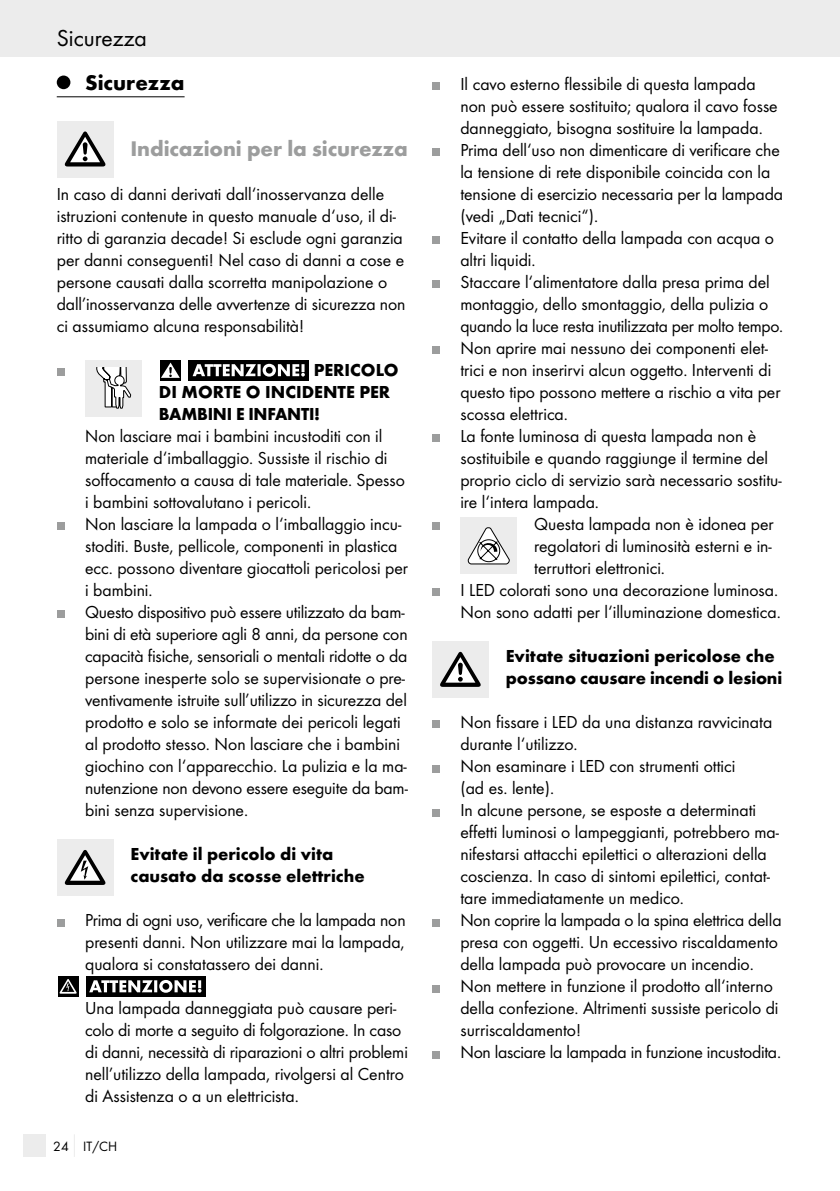
<style>
.page{position:relative;width:840px;height:1191px;background:#fff}
.page>*{position:absolute;margin:0;border:0;box-sizing:border-box;transform-origin:0 0}
.t1{font:24px "Futura Boo";color:#000}
.t2{font:700 22px "Futura";letter-spacing:-.005em;color:#9c9d9d}
.t3{font:700 22px "Futura";color:#000}
.t4{font:18px/22px "Futura Boo";color:#000}
.t5{font:700 18px/22px "Futura";color:#000}
.t6{font:14px "Futura Boo";color:#000}
</style>
<div class="page">
<div style="left:0;top:0;width:839px;height:57px;background:#ececec"></div>
<div style="left:23px;top:1134px;width:22px;height:23px;background:#ececec"></div>
<svg style="left:74px;top:1134px;width:1px;height:23px"></svg>
<hr style="left:57px;top:96px;width:127px;height:1px;background:#000">
<div style="left:57px;top:76px;width:13px;height:13px;background:#000;border-radius:50%"></div>
<div style="left:57px;top:121px;width:56px;height:56px;background:#ececec"></div>
<svg style="left:65px;top:131px;width:40px;height:35px"></svg>
<div style="left:57px;top:368px;width:7px;height:8px;background:#9c9d9d"></div>
<div style="left:85px;top:360px;width:57px;height:56px;background:#ececec"></div>
<svg style="left:96px;top:368px;width:35px;height:41px"></svg>
<div style="left:160px;top:360px;width:21px;height:20px;background:#000"></div>
<svg style="left:161px;top:362px;width:19px;height:16px"></svg>
<div style="left:188px;top:360px;width:121px;height:20px;background:#000"></div>
<svg style="left:192px;top:364px;width:113px;height:12px"></svg>
<div style="left:57px;top:522px;width:7px;height:8px;background:#9c9d9d"></div>
<div style="left:57px;top:610px;width:7px;height:8px;background:#9c9d9d"></div>
<div style="left:57px;top:839px;width:56px;height:56px;background:#ececec"></div>
<svg style="left:65px;top:850px;width:40px;height:35px"></svg>
<div style="left:57px;top:918px;width:7px;height:8px;background:#9c9d9d"></div>
<div style="left:58px;top:976px;width:20px;height:20px;background:linear-gradient(to right,#000,#000)"></div>
<svg style="left:60px;top:979px;width:17px;height:14px"></svg>
<div style="left:86px;top:976px;width:119px;height:20px;background:#000"></div>
<svg style="left:89px;top:980px;width:112px;height:12px"></svg>
<div style="left:432px;top:82px;width:7px;height:8px;background:#9c9d9d"></div>
<div style="left:432px;top:148px;width:7px;height:8px;background:#9c9d9d"></div>
<div style="left:432px;top:236px;width:7px;height:8px;background:#9c9d9d"></div>
<div style="left:432px;top:280px;width:7px;height:8px;background:#9c9d9d"></div>
<div style="left:432px;top:346px;width:7px;height:8px;background:#9c9d9d"></div>
<div style="left:432px;top:434px;width:7px;height:8px;background:#9c9d9d"></div>
<div style="left:432px;top:522px;width:7px;height:8px;background:#9c9d9d"></div>
<div style="left:460px;top:517px;width:57px;height:57px;background:#ececec"></div>
<svg style="left:467px;top:527px;width:43px;height:38px"></svg>
<div style="left:432px;top:588px;width:7px;height:8px;background:#9c9d9d"></div>
<div style="left:432px;top:641px;width:56px;height:56px;background:#ececec"></div>
<svg style="left:440px;top:652px;width:40px;height:35px"></svg>
<div style="left:432px;top:720px;width:7px;height:8px;background:#9c9d9d"></div>
<div style="left:432px;top:764px;width:7px;height:8px;background:#9c9d9d"></div>
<div style="left:432px;top:808px;width:7px;height:8px;background:#9c9d9d"></div>
<div style="left:432px;top:918px;width:7px;height:8px;background:#9c9d9d"></div>
<div style="left:432px;top:984px;width:7px;height:8px;background:#9c9d9d"></div>
<div style="left:432px;top:1050px;width:7px;height:8px;background:#9c9d9d"></div>
<h1 class="t1" style="left:57px;top:24px;width:92px">Sicurezza</h1>
<p class="t3" style="left:85px;top:69px;width:101px">Sicurezza</p>
<p class="t2" style="left:130px;top:135px;width:279px">Indicazioni per la sicurezza</p>
<p class="t4" style="left:57px;top:183px;width:350px">In caso di danni derivati dall‘inosservanza delle istruzioni contenute in questo manuale d‘uso, il di&shy;ritto di garanzia decade! Si esclude ogni garanzia per danni conseguenti! Nel caso di danni a cose e persone causati dalla scorretta manipolazione o dall’inosservanza delle avvertenze di sicurezza non ci assumiamo alcuna responsabilità!</p>
<p class="t5" style="left:159px;top:359px;width:241px;text-indent:155px">PERICOLO<br>DI MORTE O INCIDENTE PER<br>BAMBINI E INFANTI!</p>
<p class="t4" style="left:85px;top:425px;width:324px">Non lasciare mai i bambini incustoditi con il materiale d‘imballaggio. Sussiste il rischio di soffocamento a causa di tale materiale. Spesso i bambini sottovalutano i pericoli.<br>Non lasciare la lampada o l‘imballaggio incu&shy;stoditi. Buste, pellicole, componenti in plastica ecc. possono diventare giocattoli pericolosi per i bambini.<br>Questo dispositivo può essere utilizzato da bam&shy;bini di età superiore agli 8 anni, da persone con capacità fisiche, sensoriali o mentali ridotte o da persone inesperte solo se supervisionate o pre&shy;ventivamente istruite sull’utilizzo in sicurezza del prodotto e solo se informate dei pericoli legati al prodotto stesso. Non lasciare che i bambini giochino con l‘apparecchio. La pulizia e la ma&shy;nutenzione non devono essere eseguite da bam&shy;bini senza supervisione.</p>
<p class="t5" style="left:130px;top:843px;width:236px">Evitate il pericolo di vita causato da scosse elettriche</p>
<p class="t4" style="left:85px;top:909px;width:322px;text-align:justify">Prima di ogni uso, verificare che la lampada non presenti danni. Non utilizzare mai la lampada, qualora si constatassero dei danni.</p>
<p class="t4" style="left:85px;top:997px;width:324px">Una lampada danneggiata può causare peri&shy;colo di morte a seguito di folgorazione. In caso di danni, necessità di riparazioni o altri problemi nell’utilizzo della lampada, rivolgersi al Centro di Assistenza o a un elettricista.</p>
<p class="t6" style="left:53px;top:1137px;width:65px">24 IT/CH</p>
<p class="t4" style="left:460px;top:73px;width:296px">Il cavo esterno flessibile di questa lampada</p>
<p class="t4" style="left:460px;top:95px;width:319px">non può essere sostituito; qualora il cavo fosse</p>
<p class="t4" style="left:460px;top:117px;width:304px">danneggiato, bisogna sostituire la lampada.</p>
<p class="t4" style="left:460px;top:139px;width:321px">Prima dell‘uso non dimenticare di verificare che</p>
<p class="t4" style="left:460px;top:161px;width:311px">la tensione di rete disponibile coincida con la</p>
<p class="t4" style="left:460px;top:183px;width:324px">tensione di esercizio necessaria per la lampada</p>
<p class="t4" style="left:460px;top:205px;width:139px">(vedi „Dati tecnici“).</p>
<p class="t4" style="left:460px;top:227px;width:315px">Evitare il contatto della lampada con acqua o</p>
<p class="t4" style="left:460px;top:249px;width:77px">altri liquidi.</p>
<p class="t4" style="left:460px;top:271px;width:311px">Staccare l‘alimentatore dalla presa prima del</p>
<p class="t4" style="left:460px;top:293px;width:309px">montaggio, dello smontaggio, della pulizia o</p>
<p class="t4" style="left:460px;top:315px;width:324px">quando la luce resta inutilizzata per molto tempo.</p>
<p class="t4" style="left:460px;top:337px;width:309px">Non aprire mai nessuno dei componenti elet-</p>
<p class="t4" style="left:460px;top:359px;width:312px">trici e non inserirvi alcun oggetto. Interventi di</p>
<p class="t4" style="left:460px;top:381px;width:321px">questo tipo possono mettere a rischio a vita per</p>
<p class="t4" style="left:460px;top:403px;width:109px">scossa elettrica.</p>
<p class="t4" style="left:460px;top:425px;width:297px">La fonte luminosa di questa lampada non è</p>
<p class="t4" style="left:460px;top:447px;width:309px">sostituibile e quando raggiunge il termine del</p>
<p class="t4" style="left:460px;top:469px;width:323px">proprio ciclo di servizio sarà necessario sostitu-</p>
<p class="t4" style="left:460px;top:491px;width:140px">ire l‘intera lampada.</p>
<p class="t4" style="left:534px;top:513px;width:241px">Questa lampada non è idonea per</p>
<p class="t4" style="left:534px;top:535px;width:239px">regolatori di luminosità esterni e in-</p>
<p class="t4" style="left:534px;top:557px;width:132px">terruttori elettronici.</p>
<p class="t4" style="left:460px;top:579px;width:319px">I LED colorati sono una decorazione luminosa.</p>
<p class="t4" style="left:460px;top:601px;width:322px">Non sono adatti per l‘illuminazione domestica.</p>
<p class="t5" style="left:505px;top:645px;width:278px">Evitate situazioni pericolose che possano causare incendi o lesioni</p>
<p class="t4" style="left:460px;top:711px;width:322px">Non fissare i LED da una distanza ravvicinata durante l‘utilizzo.<br>Non esaminare i LED con strumenti ottici<br>(ad es. lente).<br>In alcune persone, se esposte a determinati effetti luminosi o lampeggianti, potrebbero ma&shy;nifestarsi attacchi epilettici o alterazioni della coscienza. In caso di sintomi epilettici, contat&shy;tare immediatamente un medico.<br>Non coprire la lampada o la spina elettrica della presa con oggetti. Un eccessivo riscaldamento della lampada può provocare un incendio.<br>Non mettere in funzione il prodotto all‘interno della confezione. Altrimenti sussiste pericolo di surriscaldamento!<br>Non lasciare la lampada in funzione incustodita.</p>
</div>
